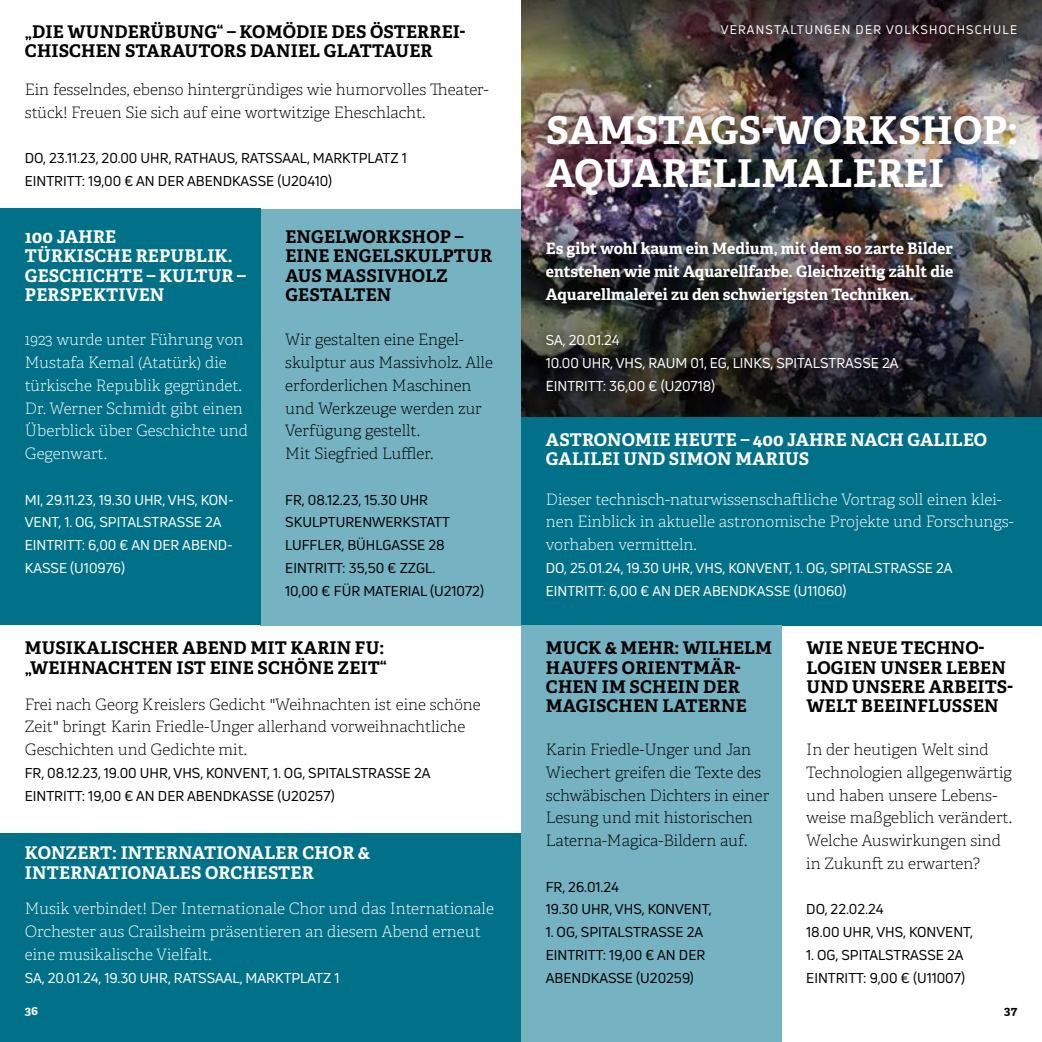
<style>
.page{position:relative;width:1042px;height:1042px;background:#fff}
.page>*{position:absolute;margin:0;border:0;box-sizing:border-box;transform-origin:0 0}
.t1{font:700 38.32px/42.2px "Adelle";letter-spacing:.01em;color:#fff}
.t2{font:700 17.5px/19.2px "Adelle";letter-spacing:.01em;color:#000}
.t3{font:700 17.5px/19.2px "Adelle";letter-spacing:.01em;color:#fff}
.t4{font:100 15.75px/22.8px "Adelle";color:#000}
.t5{font:100 15.75px/22.8px "Adelle";color:#fff}
.t6{font:700 15.75px/22.8px "Adelle";color:#fff;text-align:justify}
.t7{font:14px/22.8px "Uni Neue";color:#000}
.t8{font:14px/22.8px "Uni Neue";color:#fff}
.t9{font:12.25px "Uni Neue";letter-spacing:.1em;color:#fff}
.t10{font:700 12.25px "Adelle";color:#fff}
.t11{font:700 12.25px "Adelle";color:#000}
</style>
<div class="page">
<div style="left:260px;top:209px;width:261px;height:416px;background:#75b2c2"></div>
<div style="left:521px;top:417px;width:521px;height:208px;background:#007188"></div>
<div style="left:0;top:833px;width:521px;height:209px;background:#007188"></div>
<div style="left:0;top:208px;width:260px;height:417px;background:#007188"></div>
<div style="left:521px;top:625px;width:260px;height:417px;background:#75b2c2"></div>
<div style="left:524px;top:92px;width:514px;height:126px;background:#000;opacity:.5"></div>
<img style="left:521px;top:187px;width:521px;height:230px">
<img style="left:521px;top:0;width:521px;height:102px">
<div style="left:536px;top:233px;width:427px;height:169px;background:#000;opacity:.5"></div>
<div style="left:711px;top:15px;width:315px;height:29px;background:#000;opacity:.5"></div>
<p class="t2" style="left:25px;top:22px;width:442px">„DIE WUNDERÜBUNG“ – KOMÖDIE DES ÖSTERREI-<br>CHISCHEN STARAUTORS DANIEL GLATTAUER</p>
<p class="t4" style="left:25px;top:78px;width:465px">Ein fesselndes, ebenso hintergründiges wie humorvolles Theater&shy;stück! Freuen Sie sich auf eine wortwitzige Eheschlacht.</p>
<p class="t7" style="left:25px;top:147px;width:383px">DO, 23.11.23, 20.00 UHR, RATHAUS, RATSSAAL, MARKTPLATZ 1<br>EINTRITT: 19,00 € AN DER ABENDKASSE (U20410)</p>
<p class="t3" style="left:25px;top:227px;width:223px">100 JAHRE<br>TÜRKISCHE REPUBLIK.<br>GESCHICHTE – KULTUR –<br>PERSPEKTIVEN</p>
<p class="t5" style="left:25px;top:329px;width:225px">1923 wurde unter Führung von<br>Mustafa Kemal (Atatürk) die türkische Republik gegründet.<br>Dr. Werner Schmidt gibt einen<br>Überblick über Geschichte und<br>Gegenwart.</p>
<p class="t8" style="left:25px;top:488px;width:210px">MI, 29.11.23, 19.30 UHR, VHS, KON-<br>VENT, 1. OG, SPITALSTRASSE 2A<br>EINTRITT: 6,00 € AN DER ABEND-<br>KASSE (U10976)</p>
<p class="t2" style="left:285px;top:227px;width:208px">ENGELWORKSHOP –<br>EINE ENGELSKULPTUR<br>AUS MASSIVHOLZ<br>GESTALTEN</p>
<p class="t4" style="left:285px;top:329px;width:209px">Wir gestalten eine Engel&shy;skulptur aus Massivholz. Alle erforderlichen Maschinen und Werkzeuge werden zur<br>Verfügung gestellt.<br>Mit Siegfried Luffler.</p>
<p class="t7" style="left:285px;top:488px;width:200px">FR, 08.12.23, 15.30 UHR<br>SKULPTURENWERKSTATT<br>LUFFLER, BÜHLGASSE 28<br>EINTRITT: 35,50 € ZZGL.<br>10,00 € FÜR MATERIAL (U21072)</p>
<p class="t2" style="left:25px;top:639px;width:364px">MUSIKALISCHER ABEND MIT KARIN FU: „WEIHNACHTEN IST EINE SCHÖNE ZEIT“</p>
<p class="t4" style="left:25px;top:693px;width:457px">Frei nach Georg Kreislers Gedicht "Weihnachten ist eine schöne<br>Zeit" bringt Karin Friedle-Unger allerhand vorweihnachtliche<br>Geschichten und Gedichte mit.</p>
<p class="t7" style="left:25px;top:761px;width:407px">FR, 08.12.23, 19.00 UHR, VHS, KONVENT, 1. OG, SPITALSTRASSE 2A<br>EINTRITT: 19,00 € AN DER ABENDKASSE (U20257)</p>
<p class="t3" style="left:25px;top:843px;width:347px">KONZERT: INTERNATIONALER CHOR &amp;<br>INTERNATIONALES ORCHESTER</p>
<p class="t5" style="left:25px;top:897px;width:471px">Musik verbindet! Der Internationale Chor und das Internationale<br>Orchester aus Crailsheim präsentieren an diesem Abend erneut eine musikalische Vielfalt.</p>
<p class="t8" style="left:25px;top:966px;width:316px">SA, 20.01.24, 19.30 UHR, RATSSAAL, MARKTPLATZ 1</p>
<p class="t9" style="left:721px;top:22px;width:298px">VERANSTALTUNGEN DER VOLKSHOCHSCHULE</p>
<h1 class="t1" style="left:546px;top:110px;width:473px">SAMSTAGS-WORKSHOP:<br>AQUARELLMALEREI</h1>
<p class="t6" style="left:546px;top:237px;width:409px">Es gibt wohl kaum ein Medium, mit dem so zarte Bilder entstehen wie mit Aquarellfarbe. Gleichzeitig zählt die Aquarellmalerei zu den schwierigsten Techniken.</p>
<p class="t8" style="left:546px;top:329px;width:354px">SA, 20.01.24<br>10.00 UHR, VHS, RAUM 01, EG, LINKS, SPITALSTRASSE 2A<br>EINTRITT: 36,00 € (U20718)</p>
<p class="t3" style="left:546px;top:430px;width:443px">ASTRONOMIE HEUTE – 400 JAHRE NACH GALILEO<br>GALILEI UND SIMON MARIUS</p>
<p class="t5" style="left:546px;top:488px;width:469px">Dieser technisch-naturwissenschaftliche Vortrag soll einen klei&shy;nen Einblick in aktuelle astronomische Projekte und Forschungs&shy;vorhaben vermitteln.</p>
<p class="t8" style="left:546px;top:556px;width:408px">DO, 25.01.24, 19.30 UHR, VHS, KONVENT, 1. OG, SPITALSTRASSE 2A<br>EINTRITT: 6,00 € AN DER ABENDKASSE (U11060)</p>
<p class="t2" style="left:546px;top:639px;width:227px">MUCK &amp; MEHR: WILHELM<br>HAUFFS ORIENTMÄR-<br>CHEN IM SCHEIN DER<br>MAGISCHEN LATERNE</p>
<p class="t4" style="left:546px;top:738px;width:225px">Karin Friedle-Unger und Jan<br>Wiechert greifen die Texte des schwäbischen Dichters in einer<br>Lesung und mit historischen<br>Laterna-Magica-Bildern auf.</p>
<p class="t7" style="left:546px;top:875px;width:167px">FR, 26.01.24<br>19.30 UHR, VHS, KONVENT,</p>
<p class="t7" style="left:546px;top:920px;width:161px">1. OG, SPITALSTRASSE 2A<br>EINTRITT: 19,00 € AN DER<br>ABENDKASSE (U20259)</p>
<p class="t2" style="left:806px;top:639px;width:208px">WIE NEUE TECHNO-<br>LOGIEN UNSER LEBEN<br>UND UNSERE ARBEITS-<br>WELT BEEINFLUSSEN</p>
<p class="t4" style="left:806px;top:738px;width:207px">In der heutigen Welt sind<br>Technologien allgegenwärtig und haben unsere Lebens&shy;weise maßgeblich verändert.<br>Welche Auswirkungen sind in Zukunft zu erwarten?</p>
<p class="t7" style="left:806px;top:898px;width:168px">DO, 22.02.24<br>18.00 UHR, VHS, KONVENT,</p>
<p class="t7" style="left:806px;top:943px;width:160px">1. OG, SPITALSTRASSE 2A<br>EINTRITT: 9,00 € (U11007)</p>
<p class="t10" style="left:25px;top:1002px;width:15px">36</p>
<p class="t11" style="left:1004px;top:1002px;width:14px">37</p>
</div>
